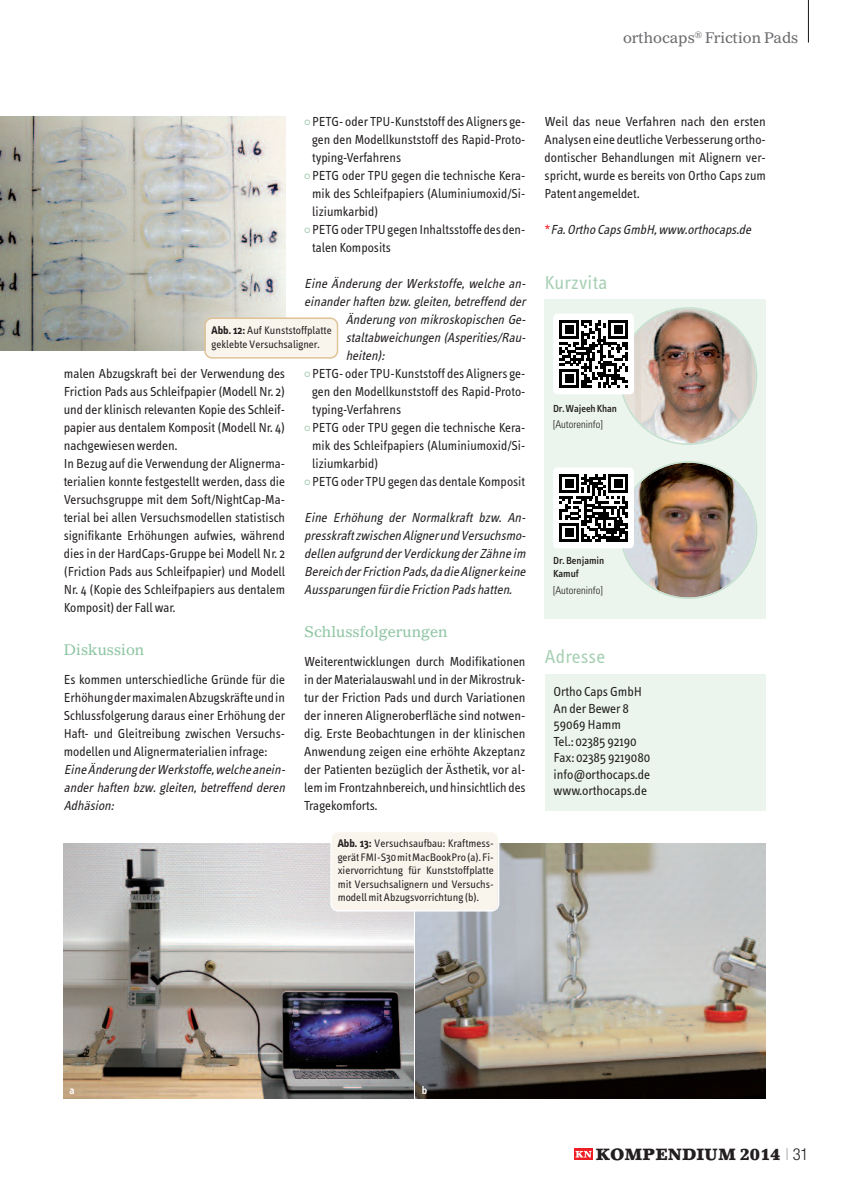
<style>
.page{position:relative;width:851px;height:1191px;background:#fff}
.page>*{position:absolute;margin:0;border:0;box-sizing:border-box;transform-origin:0 0}
.t1{font:19.5px "Info Text";letter-spacing:.01em;color:#a7d0b4}
.t2{font:900 16.2px "Lino Letter";color:#231f20}
.t3{font:15px "Gazette LH";color:#91c6a4}
.t4{font:15px "Gazette LH";color:#6c6d70}
.t5{font:13.5px/18px "Info Text";color:#231f20}
.t6{font:italic 13.5px/18px "Info Text";color:#231f20;text-align:justify}
.t7{font:11.25px/13.5px "Info Text";color:#231f20}
.t8{font:600 11.25px "Info Text";color:#fff}
.t9{font:500 10.5px/13.5px "Info Text";color:#231f20}
.t10{font:300 condensed 10.5px "Univers";color:#231f20}
.s1{font-weight:700}
.s2{font-style:normal;color:#ee1d23}
.s3{font-family:"Helvetica Neue";font-weight:200;font-size:16.5px}
.s4{font-family:"Helvetica Neue";font-weight:300;font-stretch:condensed;font-size:16.5px}
</style>
<div class="page">
<hr style="left:807px;top:0;width:1px;height:43px;background:#231f20">
<svg style="left:574px;top:1148px;width:18px;height:12px"></svg>
<svg style="left:575px;top:1150px;width:16px;height:7px"></svg>
<div style="left:544px;top:300px;width:221px;height:319px;background:#ebf5ee"></div>
<div style="left:553px;top:313px;width:81px;height:81px;background:#fff;border-radius:4px"></div>
<img style="left:559px;top:307px;width:198px;height:138px">
<div style="left:553px;top:467px;width:81px;height:81px;background:#fff;border-radius:4px"></div>
<img style="left:559px;top:461px;width:198px;height:138px">
<hr style="left:605px;top:539px;width:22px;height:3px;background:#000">
<div style="left:545px;top:674px;width:220px;height:136px;background:#ebf5ee"></div>
<img style="left:64px;top:843px;width:350px;height:255px">
<img style="left:416px;top:843px;width:349px;height:255px">
<img style="left:0;top:117px;width:285px;height:233px">
<svg style="left:204px;top:317px;width:134px;height:42px;background:#f6f0e4"></svg>
<div style="left:330px;top:832px;width:169px;height:79px;background:#f9f5ec"></div>
<p class="t4" style="left:623px;top:31px;width:177px">orthocaps<sup>®</sup> Friction Pads</p>
<p class="t5" style="left:312px;top:114px;width:215px">PETG- oder TPU-Kunststoff des Aligners ge&shy;gen den Modellkunststoff des Rapid-Proto&shy;typing-Verfahrens<br>PETG oder TPU gegen die technische Kera&shy;mik des Schleifpapiers (Aluminiumoxid/Si&shy;liziumkarbid)<br>PETGoder TPUgegen Inhaltsstoffe des den&shy;talen Komposits</p>
<p class="t6" style="left:304px;top:276px;width:225px">Eine Änderung der Werkstoffe, welche an-</p>
<p class="t6" style="left:304px;top:294px;width:225px">einander haften bzw. gleiten, betreffend der</p>
<p class="t6" style="left:346px;top:312px;width:184px">Änderung von mikroskopischen Ge-</p>
<p class="t6" style="left:346px;top:330px;width:184px">staltabweichungen (Asperities/Rau-</p>
<p class="t6" style="left:346px;top:348px;width:42px">heiten):</p>
<p class="t5" style="left:312px;top:366px;width:215px">PETG- oder TPU-Kunststoff des Aligners ge&shy;gen den Modellkunststoff des Rapid-Proto&shy;typing-Verfahrens<br>PETG oder TPU gegen die technische Kera&shy;mik des Schleifpapiers (Aluminiumoxid/Si&shy;liziumkarbid)<br>PETGoder TPUgegen das dentale Komposit</p>
<p class="t6" style="left:304px;top:510px;width:225px">Eine Erhöhung der Normalkraft bzw. An&shy;presskraftzwischenAlignerundVersuchsmo&shy;dellen aufgrund derVerdickung der Zähne im BereichderFrictionPads,dadieAligner keine Aussparungen für die Friction Pads hatten.</p>
<p class="t3" style="left:304px;top:626px;width:145px">Schlussfolgerungen</p>
<p class="t5" style="left:304px;top:654px;width:223px;text-align:justify">Weiterentwicklungen durch Modifikationen in der Materialauswahl und in der Mikrostruk&shy;tur der Friction Pads und durch Variationen der inneren Aligneroberfläche sind notwen&shy;dig. Erste Beobachtungen in der klinischen Anwendung zeigen eine erhöhte Akzeptanz der Patienten bezüglich der Ästhetik, vor al&shy;lemimFrontzahnbereich, und hinsichtlich des Tragekomforts.</p>
<p class="t7" style="left:211px;top:324px;width:122px"><span class="s1">Abb. 12:</span> Auf Kunststoffplatte geklebte Versuchsaligner.</p>
<p class="t5" style="left:64px;top:366px;width:223px">malen Abzugskraft bei der Verwendung des Friction Pads aus Schleifpapier (Modell Nr. 2) und der klinisch relevanten Kopie des Schleif&shy;papier aus dentalem Komposit (Modell Nr. 4) nachgewiesenwerden.<br>In Bezug auf die Verwendung der Alignerma&shy;terialien konnte festgestellt werden, dass die Versuchsgruppe mit dem Soft/NightCap-Ma&shy;terial bei allen Versuchsmodellen statistisch signifikante Erhöhungen aufwies, während dies in der HardCaps-Gruppe bei Modell Nr. 2 (Friction Pads aus Schleifpapier) und Modell Nr. 4 (Kopie des Schleifpapiers aus dentalem Komposit) der Fallwar.</p>
<p class="t3" style="left:64px;top:644px;width:82px">Diskussion</p>
<p class="t5" style="left:64px;top:672px;width:223px;text-align:justify">Es kommen unterschiedliche Gründe für die ErhöhungdermaximalenAbzugskräfteundin Schlussfolgerung daraus einer Erhöhung der Haft- und Gleitreibung zwischen Versuchs&shy;modellen und Alignermaterialien infrage:</p>
<p class="t6" style="left:64px;top:762px;width:225px">EineÄnderungderWerkstoffe,welche anein&shy;ander haften bzw. gleiten, betreffend deren Adhäsion:</p>
<p class="t7" style="left:337px;top:837px;width:157px;text-align:justify"><span class="s1">Abb. 13:</span> Versuchsaufbau: Kraftmess&shy;gerätFMI-S30mitMacBookPro(a).Fi&shy;xiervorrichtung für Kunststoffplatte mit Versuchsalignern und Versuchs&shy;modellmit Abzugsvorrichtung (b).</p>
<p class="t5" style="left:544px;top:114px;width:223px;text-align:justify">Weil das neue Verfahren nach den ersten Analysen eine deutliche Verbesserung ortho&shy;dontischer Behandlungen mit Alignern ver&shy;spricht, wurde es bereits von Ortho Caps zum Patent angemeldet.</p>
<p class="t6" style="left:544px;top:222px;width:210px"><span class="s2">*</span> Fa.Ortho CapsGmbH,www.orthocaps.de</p>
<h1 class="t1" style="left:544px;top:275px;width:64px">Kurzvita</h1>
<p class="t9" style="left:553px;top:402px;width:65px">Dr.WajeehKhan</p>
<p class="t10" style="left:553px;top:420px;width:51px">[Autoreninfo]</p>
<p class="t9" style="left:553px;top:554px;width:53px">Dr. Benjamin<br>Kamuf</p>
<p class="t10" style="left:553px;top:586px;width:51px">[Autoreninfo]</p>
<h1 class="t1" style="left:545px;top:649px;width:62px">Adresse</h1>
<p class="t5" style="left:553px;top:684px;width:98px;line-height:16.5px">Ortho CapsGmbH<br>An derBewer 8<br>59069Hamm<br>Tel.: 02385 92190<br>Fax: 02385 9219080 info@orthocaps.de www.orthocaps.de</p>
<p class="t8" style="left:70px;top:1085px;width:7px">a</p>
<p class="t8" style="left:421px;top:1085px;width:7px">b</p>
<p class="t2" style="left:595px;top:1148px;width:214px">KOMPENDIUM 2014 <span class="s3">I</span> <span class="s4">31</span></p>
</div>
